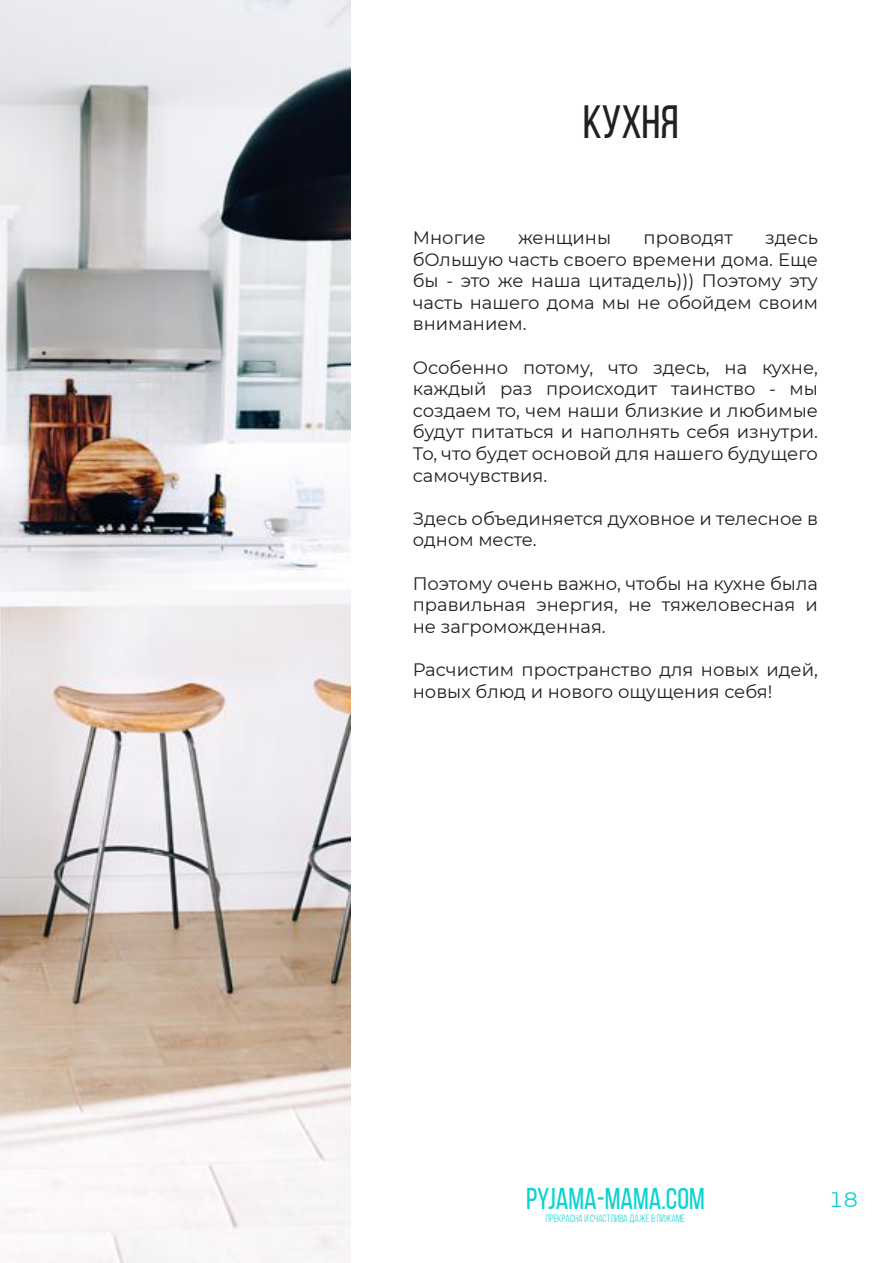
<style>
.page{position:relative;width:893px;height:1263px;background:#fff}
.page>*{position:absolute;margin:0;border:0;box-sizing:border-box;transform-origin:0 0}
.t1{font:46.5px "Bebas Neue";color:#221f1f}
.t2{font:30px "Bebas Neue";color:#0bd3d3}
.t3{font:21px "Montserrat";color:#0bd3d3}
.t4{font:18px/21.6px "Montserrat";color:#221f1f;text-align:justify}
.t5{font:10.5px "Bebas Neue";color:#0bd3d3}
</style>
<div class="page">
<img style="left:0;top:0;width:350px;height:1263px">
<h1 class="t1" style="left:583px;top:97px;width:97px">КУХНЯ</h1>
<p class="t4" style="left:413px;top:226px;width:74px">Многие</p>
<p class="t4" style="left:518px;top:226px;width:95px">женщины</p>
<p class="t4" style="left:643px;top:226px;width:91px">проводят</p>
<p class="t4" style="left:413px;top:226px;width:407px;text-indent:352px">здесь бОльшую часть своего времени дома. Еще бы - это же наша цитадель))) Поэтому эту часть нашего дома мы не обойдем своим вниманием.</p>
<p class="t4" style="left:413px;top:356px;width:407px">Особенно потому, что здесь, на кухне, каждый раз происходит таинство - мы создаем то, чем наши близкие и любимые будут питаться и наполнять себя изнутри.<br>То, что будет основой для нашего будущего самочувствия.</p>
<p class="t4" style="left:413px;top:507px;width:407px">Здесь объединяется духовное и телесное в одном месте.</p>
<p class="t4" style="left:413px;top:572px;width:407px">Поэтому очень важно, чтобы на кухне была правильная энергия, не тяжеловесная и не загроможденная.</p>
<p class="t4" style="left:413px;top:658px;width:407px">Расчистим пространство для новых идей, новых блюд и нового ощущения себя!</p>
<h2 class="t2" style="left:526px;top:1182px;width:180px">PYJAMA-MAMA.COM</h2>
<p class="t5" style="left:546px;top:1212px;width:141px">ПРЕКРАСНА И СЧАСТЛива даже в пижаме</p>
<p class="t3" style="left:829px;top:1185px;width:31px">18</p>
</div>
